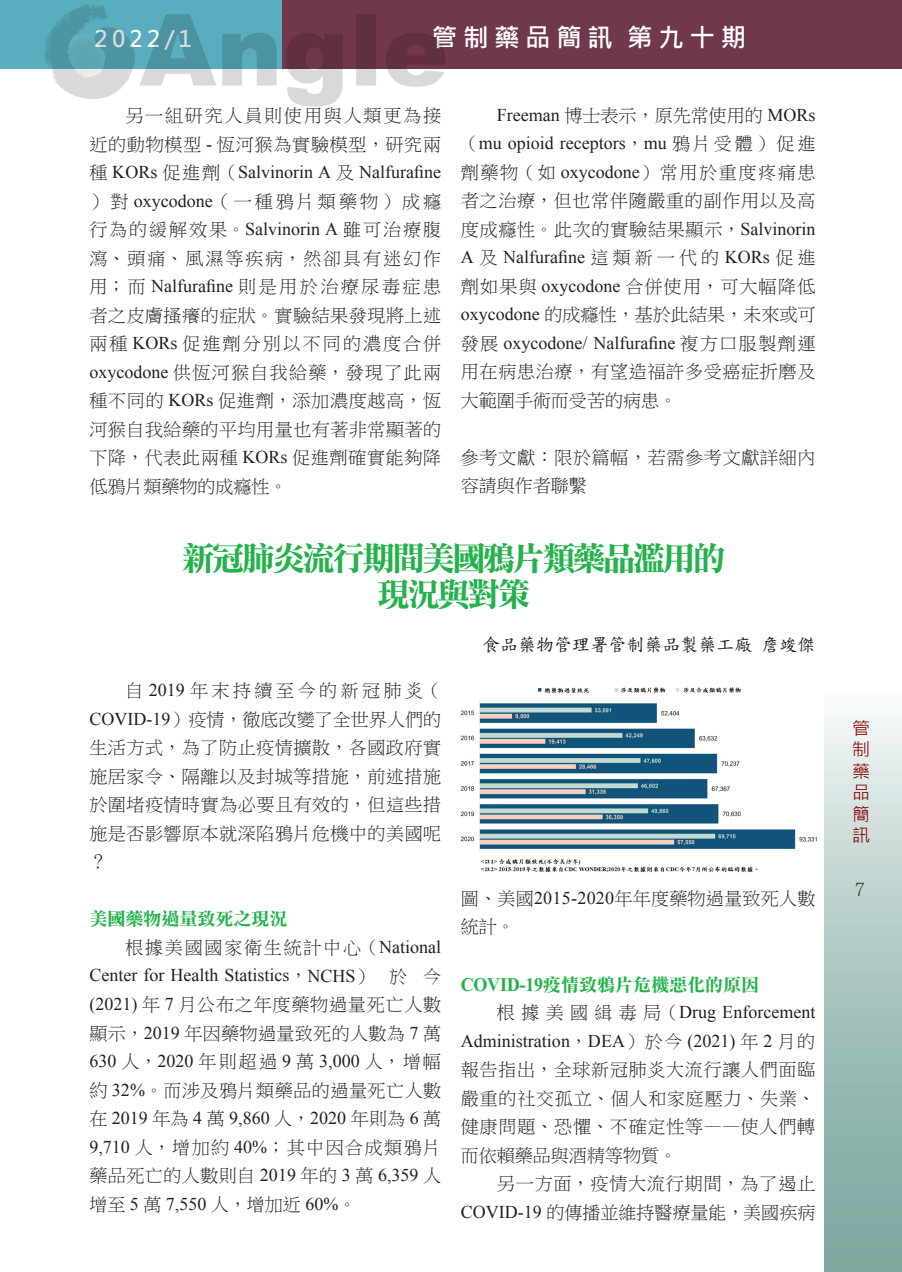
<style>
.page{position:relative;width:902px;height:1272px;background:#fff}
.page>*{position:absolute;margin:0;border:0;box-sizing:border-box;transform-origin:0 0}
.t1{font:33px "DF Li Song Bd HK BF";letter-spacing:-.09em;color:#23b24b}
.t2{font:700 25.5px "Microsoft Jheng Hei";letter-spacing:.22em;color:#fff}
.t3{font:700 22.5px "Microsoft Jheng Hei";color:#fff}
.t4{font:18px/28.5px "P Ming Li U";letter-spacing:.03em;color:#231f20;text-align:justify}
.t5{font:18px "DF Li Song Bd HK BF";color:#23b24b}
.t6{font:18px "DF Kai Shu SB Estd BF";color:#231f20}
.t7{font:18px/21.5px "Microsoft Jheng Hei";color:#870102;text-align:justify}
.t8{font:300 18px "Adobe Ming Std";color:#231f20}
.s1{font-family:"Times New Roman"}
</style>
<div class="page">
<div style="left:0;top:0;width:282px;height:68px;background:#59adbf"></div>
<div style="left:282px;top:0;width:619px;height:68px;background:#71384d"></div>
<div style="left:824px;top:682px;width:77px;height:589px;background:linear-gradient(to bottom,#f1f6f5,#729f98)"></div>
<img style="left:461px;top:687px;width:356px;height:186px">
<img style="left:43px;top:4px;width:405px;height:102px">
<p class="t3" style="left:94px;top:25px;width:99px">2022/1</p>
<h2 class="t2" style="left:432px;top:21px;width:316px">管制藥品簡訊 第九十期</h2>
<p class="t4" style="left:89px;top:101px;width:353px;text-indent:36px">另一組研究人員則使用與人類更為接近的動物模型 <span class="s1">-</span> 恆河猴為實驗模型，研究兩種 <span class="s1">KORs</span> 促進劑（<span class="s1">Salvinorin A</span> 及 <span class="s1">Nalfurafine</span>）對 <span class="s1">oxycodone</span>（一種鴉片類藥物）成癮行為的緩解效果。<span class="s1">Salvinorin A</span> 雖可治療腹瀉、頭痛、風濕等疾病，然卻具有迷幻作用；而 <span class="s1">Nalfurafine</span> 則是用於治療尿毒症患者之皮膚搔癢的症狀。實驗結果發現將上述兩種 <span class="s1">KORs</span> 促進劑分別以不同的濃度合併<span class="s1">oxycodone</span> 供恆河猴自我給藥，發現了此兩種不同的 <span class="s1">KORs</span> 促進劑，添加濃度越高，恆河猴自我給藥的平均用量也有著非常顯著的下降，代表此兩種 <span class="s1">KORs</span> 促進劑確實能夠降低鴉片類藥物的成癮性。</p>
<p class="t4" style="left:461px;top:101px;width:356px;text-indent:36px"><span class="s1">Freeman</span> 博士表示，原先常使用的 <span class="s1">MORs</span>（<span class="s1">mu opioid receptors</span>，<span class="s1">mu</span> 鴉片受體）促進劑藥物（如 <span class="s1">oxycodone</span>）常用於重度疼痛患者之治療，但也常伴隨嚴重的副作用以及高度成癮性。此次的實驗結果顯示，<span class="s1">Salvinorin A</span> 及 <span class="s1">Nalfurafine</span> 這類新一代的 <span class="s1">KORs</span> 促進劑如果與 <span class="s1">oxycodone</span> 合併使用，可大幅降低<span class="s1">oxycodone</span> 的成癮性，基於此結果，未來或可發展 <span class="s1">oxycodone/ Nalfurafine</span> 複方口服製劑運用在病患治療，有望造福許多受癌症折磨及大範圍手術而受苦的病患。</p>
<p class="t4" style="left:461px;top:443px;width:356px">參考文獻：限於篇幅，若需參考文獻詳細內容請與作者聯繫</p>
<p class="t1" style="left:182px;top:541px;width:545px">新冠肺炎流行期間美國鴉片類藥品濫用的</p>
<p class="t1" style="left:377px;top:577px;width:155px">現況與對策</p>
<p class="t6" style="left:482px;top:636px;width:335px">食品藥物管理署管制藥品製藥工廠 詹竣傑</p>
<p class="t4" style="left:89px;top:676px;width:353px;text-indent:36px">自<span class="s1">2019</span>年末持續至今的新冠肺炎（<span class="s1">COVID-19</span>）疫情，徹底改變了全世界人們的生活方式，為了防止疫情擴散，各國政府實施居家令、隔離以及封城等措施，前述措施於圍堵疫情時實為必要且有效的，但這些措施是否影響原本就深陷鴉片危機中的美國呢？</p>
<p class="t5" style="left:89px;top:910px;width:199px">美國藥物過量致死之現況</p>
<p class="t4" style="left:89px;top:933px;width:353px;text-indent:36px">根據美國國家衛生統計中心（<span class="s1">National Center for Health Statistics</span>，<span class="s1">NCHS</span>） 於 今<span class="s1">(2021)</span> 年 <span class="s1">7</span> 月公布之年度藥物過量死亡人數顯示，<span class="s1">2019</span> 年因藥物過量致死的人數為 <span class="s1">7</span> 萬<span class="s1">630</span> 人，<span class="s1">2020</span> 年則超過 <span class="s1">9</span> 萬 <span class="s1">3,000</span> 人，增幅約 <span class="s1">32%</span>。而涉及鴉片類藥品的過量死亡人數在 <span class="s1">2019</span> 年為 <span class="s1">4</span> 萬 <span class="s1">9,860</span> 人，<span class="s1">2020</span> 年則為 <span class="s1">6</span> 萬<span class="s1">9,710</span> 人，增加約 <span class="s1">40%</span>；其中因合成類鴉片藥品死亡的人數則自 <span class="s1">2019</span> 年的 <span class="s1">3</span> 萬 <span class="s1">6,359</span> 人增至 <span class="s1">5</span> 萬 <span class="s1">7,550</span> 人，增加近 <span class="s1">60%</span>。</p>
<p class="t4" style="left:461px;top:884px;width:356px">圖、美國<span class="s1">2015-2020</span>年年度藥物過量致死人數統計。</p>
<p class="t5" style="left:461px;top:975px;width:300px">COVID-19疫情致鴉片危機惡化的原因</p>
<p class="t4" style="left:461px;top:998px;width:356px;text-indent:36px">根據美國緝毒局（<span class="s1">Drug Enforcement Administration</span>，<span class="s1">DEA</span>）於今 <span class="s1">(2021)</span> 年 <span class="s1">2</span> 月的報告指出，全球新冠肺炎大流行讓人們面臨嚴重的社交孤立、個人和家庭壓力、失業、健康問題、恐懼、不確定性等——使人們轉而依賴藥品與酒精等物質。</p>
<p class="t4" style="left:461px;top:1169px;width:356px;text-align:right">另一方面，疫情大流行期間，為了遏止<br><span class="s1">COVID-19</span> 的傳播並維持醫療量能，美國疾病</p>
<p class="t7" style="left:852px;top:717px;width:19px">管制藥品簡訊</p>
<p class="t8" style="left:855px;top:879px;width:11px">7</p>
</div>
